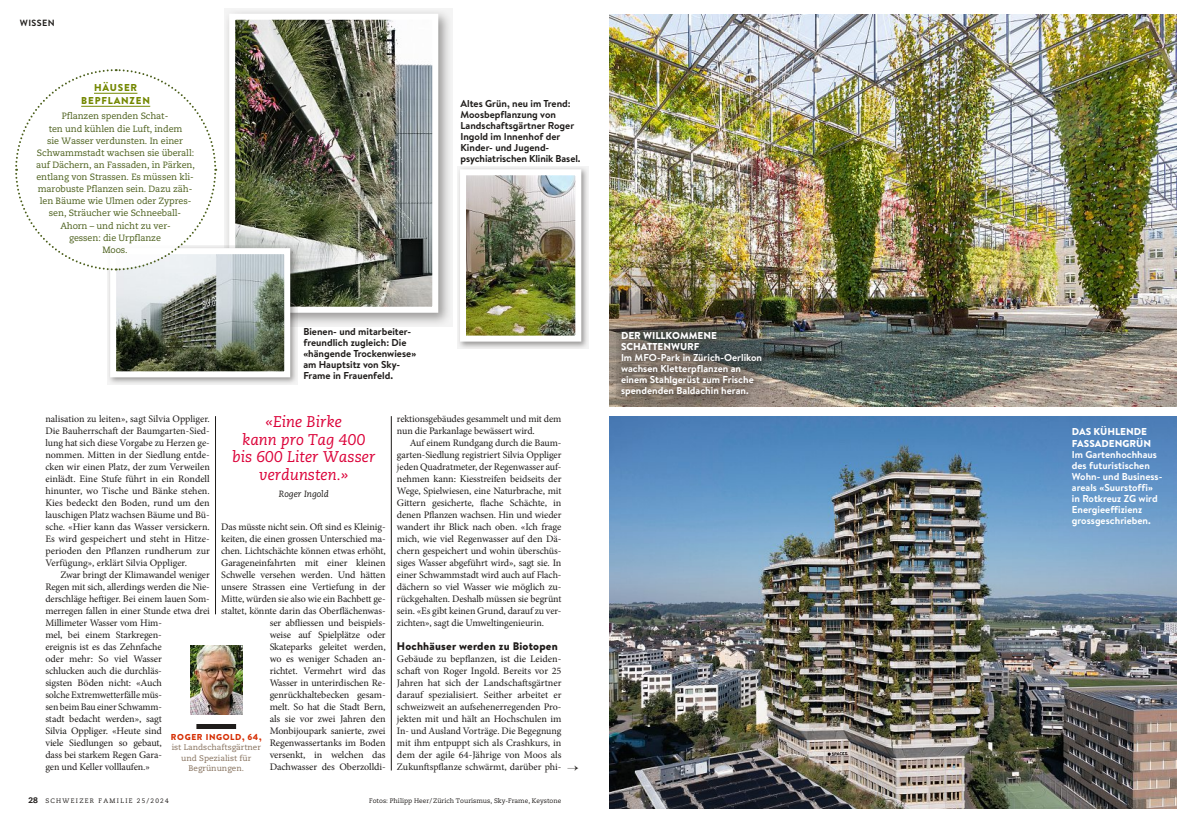
<style>
.page{position:relative;width:1191px;height:823px;background:#fff}
.page>*{position:absolute;margin:0;border:0;box-sizing:border-box;transform-origin:0 0}
.t1{font:15.5px/17.5px "Caecilia Italic OV BFVCJB";color:#db0038;text-align:center}
.t2{font:11px "Brandon Text Black OV BFVCIZ";letter-spacing:.02em;color:#1f1c1a}
.t3{font:10px/12px "Minion Pro Regular OV BFVCIW";letter-spacing:-.01em;color:#1f1c1a;text-align:justify}
.t4{font:10px/11px "Brandon Text Bold OV BFVCIT";color:#1f1c1a}
.t5{font:10px/11px "Brandon Text Bold OV BFVCIT";color:#fff}
.t6{font:10px/11px "Brandon Grotesque Black OV BFVCIS";color:#fff}
.t7{font:10px/13px "Brandon Text Black OV BFVCIZ";letter-spacing:.08em;color:#738700;text-align:center}
.t8{font:9.1px/12.1px "Caecilia Roman OV BFVCIR";letter-spacing:-.01em;color:#4a5e1a;text-align:center}
.t9{font:9px "Caecilia Italic OV BFVCJB";color:#1f1c1a}
.t10{font:9px "Brandon Grotesque Bold OV BFVCIV";letter-spacing:.04em;color:#1f1c1a}
.t11{font:8.6px "Brandon Text Black OV BFVCIZ";letter-spacing:.07em;color:#d62e03}
.t12{font:8.1px/10.1px "Caecilia Roman OV BFVCIR";color:#85705c;text-align:center}
.t13{font:6.5px "Caecilia Roman OV BFVCIR";color:#1f1c1a}
.t14{font:6.5px "Caecilia Roman OV BFVCIR";letter-spacing:.2em;color:#1f1c1a}
.s1{font-family:"Caecilia Heavy OV BFVCIU";font-size:8px}
</style>
<div class="page">
<div style="left:224px;top:8px;width:228px;height:318px;background:#1f1c1a;opacity:.45"></div>
<img style="left:236px;top:21px;width:195px;height:284px">
<div style="left:229px;top:14px;width:209px;height:298px;border:6px solid #fff"></div>
<img style="left:609px;top:14px;width:567px;height:392px">
<div style="left:107px;top:245px;width:191px;height:140px;background:#1f1c1a;opacity:.45"></div>
<img style="left:117px;top:255px;width:166px;height:115px">
<div style="left:110px;top:248px;width:180px;height:129px;border:6px solid #fff"></div>
<div style="left:457px;top:166px;width:132px;height:183px;background:#1f1c1a;opacity:.45"></div>
<img style="left:467px;top:176px;width:107px;height:158px">
<div style="left:460px;top:169px;width:121px;height:172px;border:6px solid #fff"></div>
<img style="left:609px;top:416px;width:567px;height:392px">
<img style="left:609px;top:237px;width:157px;height:169px">
<div style="left:196px;top:723px;width:40px;height:5px;background:#1f1c1a"></div>
<img style="left:190px;top:645px;width:52px;height:69px">
<hr style="left:391px;top:416px;width:1px;height:354px;background:#1f1c1a">
<hr style="left:215px;top:416px;width:1px;height:198px;background:#1f1c1a">
<div style="left:616px;top:327px;width:152px;height:76px;background:#1f1c1a;opacity:.75"></div>
<svg style="left:15px;top:69px;width:202px;height:202px"></svg>
<hr style="left:94px;top:93px;width:43px;height:1px;background:#738700">
<hr style="left:81px;top:106px;width:69px;height:1px;background:#738700">
<p class="t10" style="left:20px;top:18px;width:36px">WISSEN</p>
<p class="t7" style="left:81px;top:81px;width:70px">HÄUSER<br>BEPFLANZEN</p>
<p class="t8" style="left:36px;top:110px;width:160px">Pflanzen spenden Schat-<br>ten und kühlen die Luft, indem<br>sie Wasser verdunsten. In einer<br>Schwammstadt wachsen sie überall: auf Dächern, an Fassaden, in Pärken, entlang von Strassen. Es müssen kli&shy;marobuste Pflanzen sein. Dazu zäh&shy;len Bäume wie Ulmen oder Zypres&shy;sen, Sträucher wie Schneeball-<br>Ahorn – und nicht zu ver-<br>gessen: die Urpflanze<br>Moos.</p>
<p class="t4" style="left:460px;top:98px;width:121px">Altes Grün, neu im Trend:<br>Moosbepflanzung von<br>Landschaftsgärtner Roger<br>Ingold im Innenhof der<br>Kinder- und Jugend&shy;psychiatrischen Klinik Basel.</p>
<p class="t4" style="left:303px;top:325px;width:114px">Bienen- und mitarbeiter&shy;freundlich zugleich: Die «hängende Trockenwiese» am Hauptsitz von Sky-<br>Frame in Frauenfeld.</p>
<p class="t3" style="left:45px;top:412px;width:166px">nalisation zu leiten», sagt Silvia Oppliger.<br>Die Bauherrschaft der Baumgarten-Sied&shy;lung hat sich diese Vorgabe zu Herzen ge&shy;nommen. Mitten in der Siedlung entde&shy;cken wir einen Platz, der zum Verweilen einlädt. Eine Stufe führt in ein Rondell hinunter, wo Tische und Bänke stehen.<br>Kies bedeckt den Boden, rund um den lauschigen Platz wachsen Bäume und Bü&shy;sche. «Hier kann das Wasser versickern.<br>Es wird gespeichert und steht in Hitze&shy;perioden den Pflanzen rundherum zur Verfügung», erklärt Silvia Oppliger.</p>
<p class="t3" style="left:45px;top:568px;width:166px;text-align:left;text-indent:15px">Zwar bringt der Klimawandel weniger<br>Regen mit sich, allerdings werden die Nie&shy;derschläge heftiger. Bei einem lauen Som&shy;merregen fallen in einer Stunde etwa drei<br>Millimeter Wasser vom Him-<br>mel, bei einem Starkregen-<br>ereignis ist es das Zehnfache<br>oder mehr: So viel Wasser<br>schlucken auch die durchläs-<br>sigsten Böden nicht: «Auch<br>solche Extremwetterfälle müs&shy;senbeimBaueiner Schwamm-<br>stadt bedacht werden», sagt<br>Silvia Oppliger. «Heute sind<br>viele Siedlungen so gebaut,<br>dass bei starkem Regen Gara-<br>gen und Keller volllaufen.»</p>
<h1 class="t1" style="left:232px;top:413px;width:145px">«Eine Birke<br>kann pro Tag 400 bis 600 Liter Wasser verdunsten.»</h1>
<p class="t9" style="left:279px;top:488px;width:51px">Roger Ingold</p>
<p class="t3" style="left:221px;top:520px;width:166px;text-align:right">Das müsste nicht sein. Oft sind es Kleinig&shy;keiten, die einen grossen Unterschied ma&shy;chen. Lichtschächte können etwas erhöht,<br>Garageneinfahrten mit einer kleinen<br>Schwelle versehen werden. Und hätten unsere Strassen eine Vertiefung in der<br>Mitte, würden sie also wie ein Bachbett ge&shy;staltet, könnte darin das Oberflächenwas&shy;ser abfliessen und beispiels-<br>weise auf Spielplätze oder<br>Skateparks geleitet werden,<br>wo es weniger Schaden an-<br>richtet. Vermehrt wird das<br>Wasser in unterirdischen Re&shy;genrückhaltebecken gesam-<br>melt. So hat die Stadt Bern,<br>als sie vor zwei Jahren den<br>Monbijoupark sanierte, zwei<br>Regenwassertanks im Boden<br>versenkt, in welchen das<br>Dachwasser des Oberzolldi-</p>
<p class="t11" style="left:171px;top:731px;width:92px">ROGER INGOLD, 64,</p>
<p class="t12" style="left:172px;top:742px;width:91px">ist Landschaftsgärtner und Spezialist für<br>Begrünungen.</p>
<p class="t3" style="left:397px;top:412px;width:166px">rektionsgebäudes gesammelt und mit dem nun die Parkanlage bewässert wird.</p>
<p class="t3" style="left:397px;top:436px;width:166px;text-indent:13px">Auf einem Rundgang durch die Baum&shy;garten-Siedlung registriert Silvia Oppliger jeden Quadratmeter, der Regenwasser auf&shy;nehmen kann: Kiesstreifen beidseits der Wege, Spielwiesen, eine Naturbrache, mit Gittern gesicherte, flache Schächte, in denen Pflanzen wachsen. Hin und wieder wandert ihr Blick nach oben. «Ich frage mich, wie viel Regenwasser auf den Dä&shy;chern gespeichert und wohin überschüs&shy;siges Wasser abgeführt wird», sagt sie. In einer Schwammstadt wird auch auf Flach&shy;dächern so viel Wasser wie möglich zu&shy;rückgehalten. Deshalb müssen sie begrünt sein. «Es gibt keinen Grund, darauf zu ver&shy;zichten», sagt die Umweltingenieurin.</p>
<p class="t2" style="left:397px;top:639px;width:162px">Hochhäuser werden zu Biotopen</p>
<p class="t3" style="left:397px;top:652px;width:166px">Gebäude zu bepflanzen, ist die Leiden&shy;schaft von Roger Ingold. Bereits vor 25<br>Jahren hat sich der Landschaftsgärtner darauf spezialisiert. Seither arbeitet er schweizweit an aufsehenerregenden Pro&shy;jekten mit und hält an Hochschulen im In- und Ausland Vorträge. Die Begegnung mit ihm entpuppt sich als Crashkurs, in dem der agile 64-Jährige von Moos als Zukunftspflanze schwärmt, darüber phi-</p>
<p class="t14" style="left:28px;top:796px;width:142px"><span class="s1">28</span> SCHWEIZER FAMILIE 25/2024</p>
<p class="t13" style="left:369px;top:796px;width:194px">Fotos: Philipp Heer/Zürich Tourismus, Sky-Frame, Keystone</p>
<p class="t6" style="left:621px;top:330px;width:98px">DER WILLKOMMENE<br>SCHATTENWURF</p>
<p class="t5" style="left:621px;top:352px;width:143px">Im MFO-Park in Zürich-Oerlikon wachsen Kletterpflanzen an einem Stahlgerüst zum Frische spendenden Baldachin heran.</p>
<p class="t6" style="left:1071px;top:426px;width:81px">DAS KÜHLENDE<br>FASSADENGRÜN</p>
<p class="t5" style="left:1071px;top:448px;width:92px">Im Gartenhochhaus des futuristischen<br>Wohn- und Business&shy;areals «Suurstoffi» in Rotkreuz ZG wird<br>Energieeffizienz grossgeschrieben.</p>
</div>
